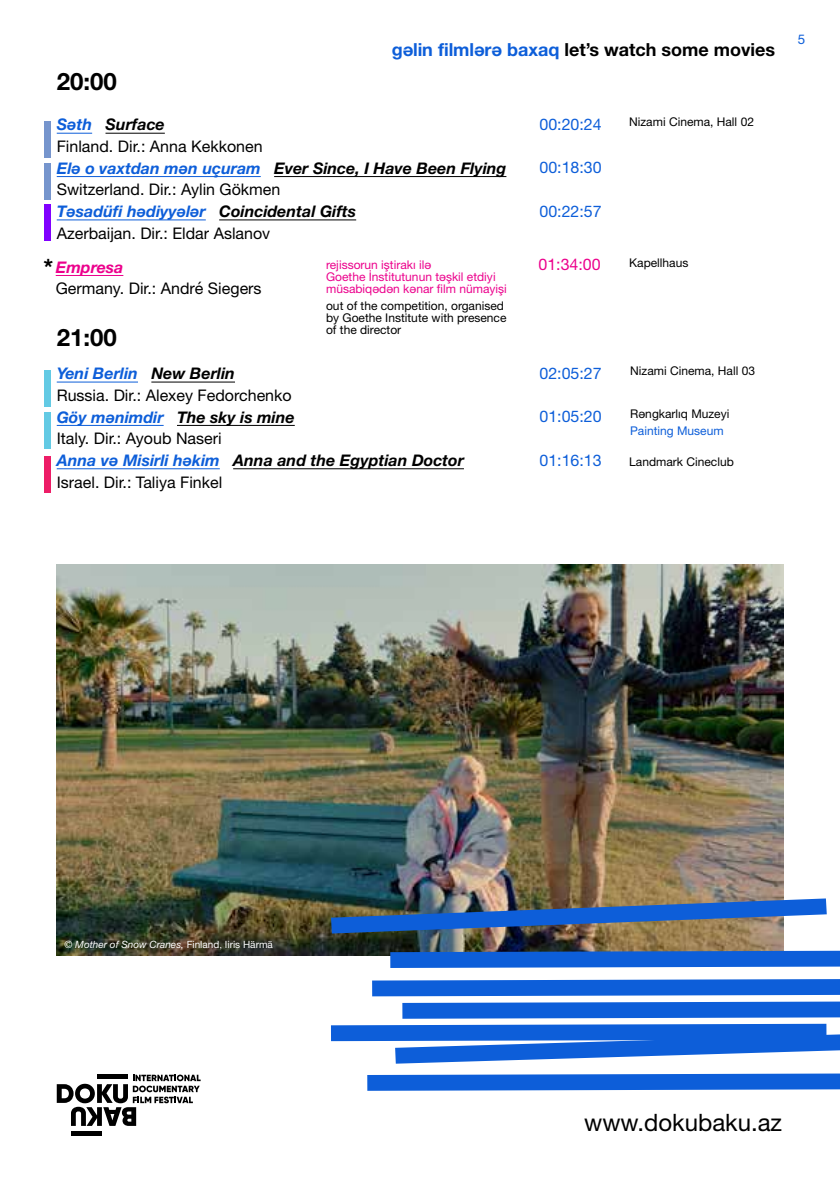
<style>
.page{position:relative;width:840px;height:1191px;background:#fff}
.page>*{position:absolute;margin:0;border:0;box-sizing:border-box;transform-origin:0 0}
.t1{font:24px "Helvetica Neue";color:#000}
.t2{font:700 24px "Helvetica Neue";color:#000}
.t3{font:700 18px "Helvetica Neue";color:#000}
.t4{font:16px/21.6px "Helvetica Neue";color:#000}
.t5{font:16px "Helvetica Neue";color:#0d5ed9}
.t6{font:italic 700 16px "Helvetica Neue";color:#ec008c}
.t7{font:16px "Helvetica Neue";color:#ec008c}
.t8{font:13.4px "Helvetica Neue";color:#0d5ed9}
.t9{font:12px/12px "Helvetica Neue";color:#000}
.t10{font:12px/12px "Helvetica Neue";color:#ec008c}
.t11{font:12px "Helvetica Neue";color:#0d5ed9}
.t12{font:italic 10px "Helvetica Neue";color:#fff}
.s1{color:#0d5ed9}
.s2{font-weight:700;font-style:italic;color:#0d5ed9}
.s3{font-weight:700;font-style:italic}
.s4{font-style:normal;font-size:24px;color:#000}
.s5{font-style:normal}
</style>
<div class="page">
<hr style="left:57px;top:133px;width:35px;height:1px;background:#0d5ed9">
<hr style="left:105px;top:133px;width:60px;height:1px;background:#000">
<hr style="left:57px;top:176px;width:203px;height:1px;background:#0d5ed9">
<hr style="left:274px;top:176px;width:232px;height:1px;background:#000">
<hr style="left:57px;top:219px;width:149px;height:1px;background:#0d5ed9">
<hr style="left:219px;top:219px;width:137px;height:1px;background:#000">
<hr style="left:57px;top:382px;width:81px;height:1px;background:#0d5ed9">
<hr style="left:151px;top:382px;width:84px;height:1px;background:#000">
<hr style="left:57px;top:425px;width:106px;height:1px;background:#0d5ed9">
<hr style="left:177px;top:425px;width:117px;height:1px;background:#000">
<hr style="left:57px;top:468px;width:163px;height:1px;background:#0d5ed9">
<hr style="left:233px;top:468px;width:230px;height:1px;background:#000">
<img style="left:57px;top:564px;width:725px;height:391px">
<img style="left:331px;top:898px;width:495px;height:35px">
<svg style="left:390px;top:950px;width:449px;height:18px;background:#1e64cf"></svg>
<svg style="left:331px;top:979px;width:508px;height:84px"></svg>
<svg style="left:367px;top:1073px;width:472px;height:17px;background:#216bdc"></svg>
<svg style="left:57px;top:1074px;width:143px;height:51px"></svg>
<div style="left:71px;top:1130px;width:31px;height:5px;background:#000"></div>
<div style="left:97px;top:1074px;width:31px;height:5px;background:#000"></div>
<div style="left:45px;top:163px;width:6px;height:37px;background:#7695cd"></div>
<div style="left:45px;top:121px;width:6px;height:37px;background:#7695cd"></div>
<div style="left:45px;top:204px;width:6px;height:37px;background:#8100ff"></div>
<div style="left:45px;top:456px;width:6px;height:37px;background:#ed1d67"></div>
<hr style="left:56px;top:275px;width:67px;height:1px;background:#ec008c">
<div style="left:45px;top:370px;width:6px;height:37px;background:#63cae4"></div>
<div style="left:45px;top:412px;width:6px;height:37px;background:#63cae4"></div>
<h1 class="t2" style="left:57px;top:63px;width:62px">20:00</h1>
<p class="t3" style="left:391px;top:36px;width:385px"><span class="s1">gəlin filmlərə baxaq</span> let’s watch some movies</p>
<p class="t4" style="left:57px;top:115px;width:451px"><span class="s2">Səth</span> <span class="s3">Surface<br></span>Finland. Dir.: Anna Kekkonen<br><span class="s2">Elə o vaxtdan mən uçuram</span> <span class="s3">Ever Since, I Have Been Flying </span>Switzerland. Dir.: Aylin Gökmen<br><span class="s2">Təsadüfi hədiyyələr</span> <span class="s3">Coincidental Gifts<br></span>Azerbaijan. Dir.: Eldar Aslanov</p>
<p class="t5" style="left:539px;top:113px;width:64px">00:20:24</p>
<p class="t5" style="left:539px;top:156px;width:64px">00:18:30</p>
<p class="t5" style="left:539px;top:199px;width:64px">00:22:57</p>
<p class="t6" style="left:44px;top:254px;width:81px"><span class="s4">*</span>Empresa</p>
<p class="t7" style="left:538px;top:253px;width:64px">01:34:00</p>
<p class="t4" style="left:56px;top:279px;width:207px">Germany. Dir.: André Siegers</p>
<p class="t10" style="left:326px;top:259px;width:182px">rejissorun iştirakı ilə<br>Goethe İnstitutunun təşkil etdiyi müsabiqədən kənar film nümayişi</p>
<p class="t9" style="left:326px;top:300px;width:182px">out of the competition, organised by Goethe Institute with presence of the director</p>
<h1 class="t2" style="left:57px;top:319px;width:62px">21:00</h1>
<p class="t4" style="left:57px;top:364px;width:408px"><span class="s2">Yeni Berlin</span> <span class="s3">New Berlin<br></span>Russia. Dir.: Alexey Fedorchenko<br><span class="s2">Göy mənimdir</span> <span class="s3">The sky is mine<br></span>Italy. Dir.: Ayoub Naseri<br><span class="s2">Anna və Misirli həkim</span> <span class="s3">Anna and the Egyptian Doctor<br></span>Israel. Dir.: Taliya Finkel</p>
<p class="t5" style="left:539px;top:362px;width:64px">02:05:27</p>
<p class="t5" style="left:539px;top:405px;width:64px">01:05:20</p>
<p class="t5" style="left:539px;top:448px;width:64px">01:16:13</p>
<p class="t9" style="left:629px;top:116px;width:126px">Nizami Cinema, Hall 02</p>
<p class="t9" style="left:629px;top:257px;width:61px">Kapellhaus</p>
<p class="t9" style="left:630px;top:365px;width:126px">Nizami Cinema, Hall 03</p>
<p class="t9" style="left:629px;top:408px;width:101px">Rəngkarlıq Muzeyi</p>
<p class="t11" style="left:629px;top:422px;width:95px">Painting Museum</p>
<p class="t9" style="left:629px;top:456px;width:106px">Landmark Cineclub</p>
<p class="t8" style="left:797px;top:30px;width:9px">5</p>
<p class="t12" style="left:64px;top:937px;width:210px">© Mother of Snow Cranes, <span class="s5">Finland, Iiris Härmä</span></p>
<h1 class="t1" style="left:584px;top:1105px;width:199px">www.dokubaku.az</h1>
</div>
